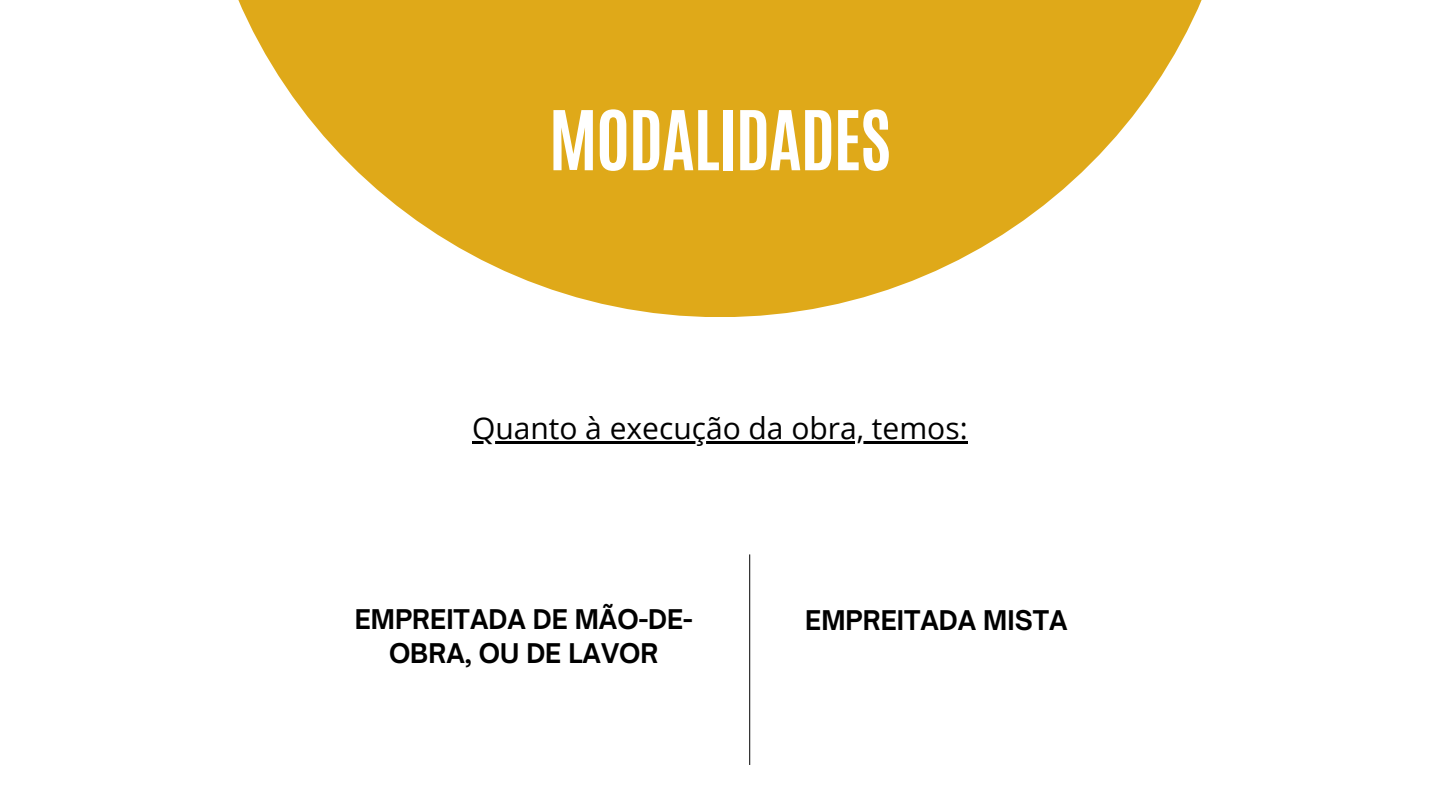
<style>
.page{position:relative;width:1440px;height:810px;background:#fff}
.page>*{position:absolute;margin:0;border:0;box-sizing:border-box;transform-origin:0 0}
.t1{font:700 70px "Antonio";letter-spacing:-.02em;color:#fff}
.t2{font:30px "Open Sans";color:#000}
.t3{font:700 26px/33.8px "Open Sauce One";color:#000;text-align:center}
</style>
<div class="page">
<svg style="left:238px;top:0;width:964px;height:317px;fill:#dfa919"></svg>
<hr style="left:472px;top:441px;width:496px;height:3px;background:#000">
<hr style="left:749px;top:554px;width:1px;height:211px;background:#000">
<p class="t1" style="left:549px;top:90px;width:344px">MODALIDADES</p>
<p class="t2" style="left:472px;top:407px;width:497px">Quanto à execução da obra, temos:</p>
<p class="t3" style="left:355px;top:602px;width:340px">EMPREITADA DE MÃO-DE-<br>OBRA, OU DE LAVOR</p>
<p class="t3" style="left:805px;top:604px;width:264px">EMPREITADA MISTA</p>
</div>
